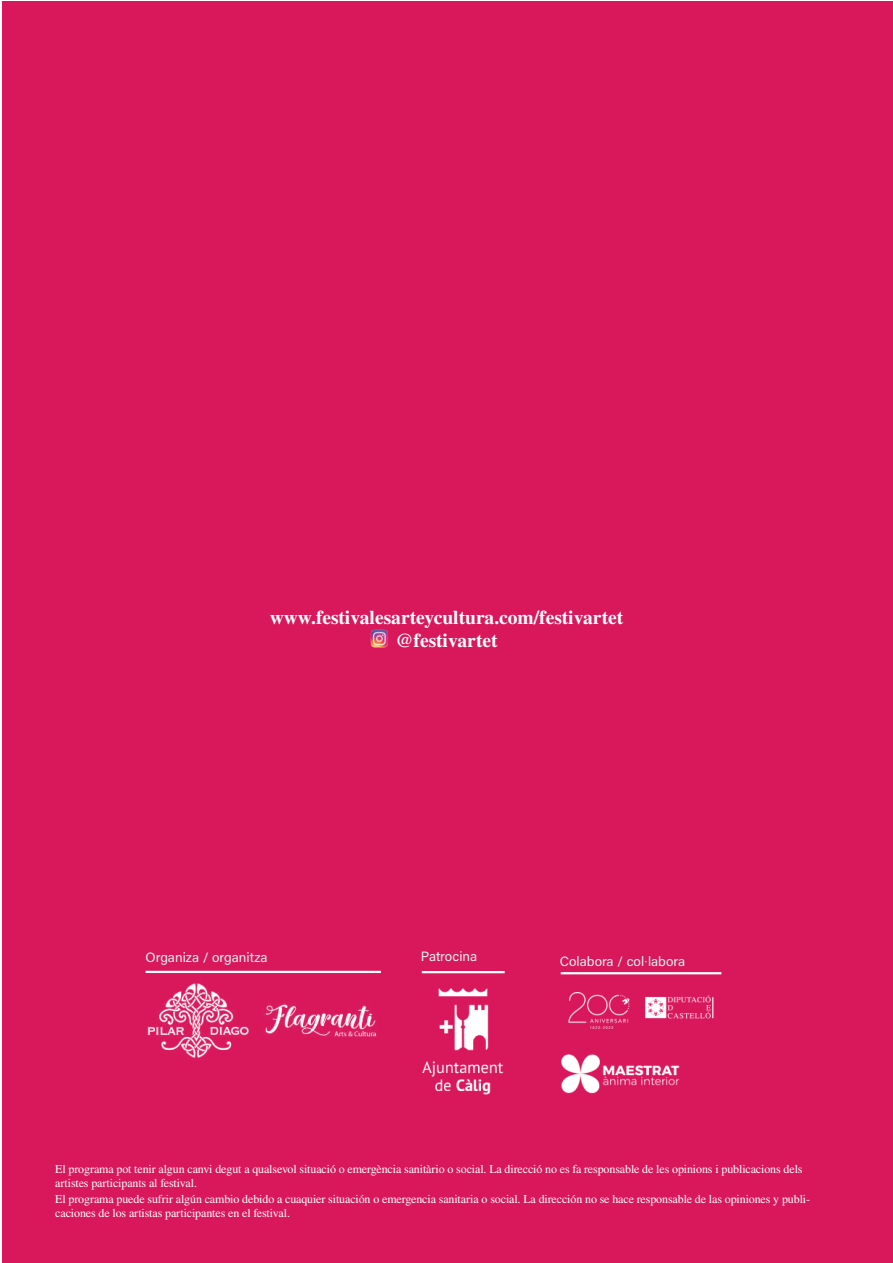
<style>
.page{position:relative;width:893px;height:1263px;background:#fff}
.page>*{position:absolute;margin:0;border:0;box-sizing:border-box;transform-origin:0 0}
.t1{font:700 19.5px/23.4px "STIX General";color:#fff;text-align:center}
.t2{font:13.5px "Acumin Variable Concept";letter-spacing:.02em;color:#def1f0}
.t3{font:12px/14.4px "STIX General";letter-spacing:-.01em;color:#fff}
.s1{font-family:"Avenir"}
</style>
<div class="page">
<div style="left:2px;top:1px;width:891px;height:1262px;background:#d9185c"></div>
<img style="left:147px;top:983px;width:102px;height:75px">
<img style="left:422px;top:988px;width:82px;height:107px">
<hr style="left:146px;top:971px;width:235px;height:2px;background:#fff">
<img style="left:568px;top:992px;width:146px;height:37px">
<img style="left:265px;top:1003px;width:112px;height:34px">
<hr style="left:422px;top:971px;width:83px;height:2px;background:#fff">
<hr style="left:561px;top:972px;width:160px;height:2px;background:#fff">
<img style="left:561px;top:1054px;width:119px;height:40px">
<img style="left:370px;top:629px;width:18px;height:19px">
<h1 class="t1" style="left:270px;top:606px;width:355px">www.festivalesarteycultura.com/festivartet @festivartet</h1>
<p class="t2" style="left:146px;top:947px;width:123px">Organiza / organitza</p>
<p class="t2" style="left:421px;top:947px;width:58px">Patrocina</p>
<p class="t2" style="left:560px;top:952px;width:127px">Colabora / col<span class="s1">·</span>labora</p>
<p class="t3" style="left:55px;top:1162px;width:749px">El programa pot tenir algun canvi degut a qualsevol situació o emergència sanitàrio o social. La direcció no es fa responsable de les opinions i publicacions dels artistes participants al festival.</p>
<p class="t3" style="left:55px;top:1192px;width:756px">El programa puede sufrir algún cambio debido a cuaquier situación o emergencia sanitaria o social. La dirección no se hace responsable de las opiniones y publi&shy;caciones de los artistas participantes en el festival.</p>
</div>
